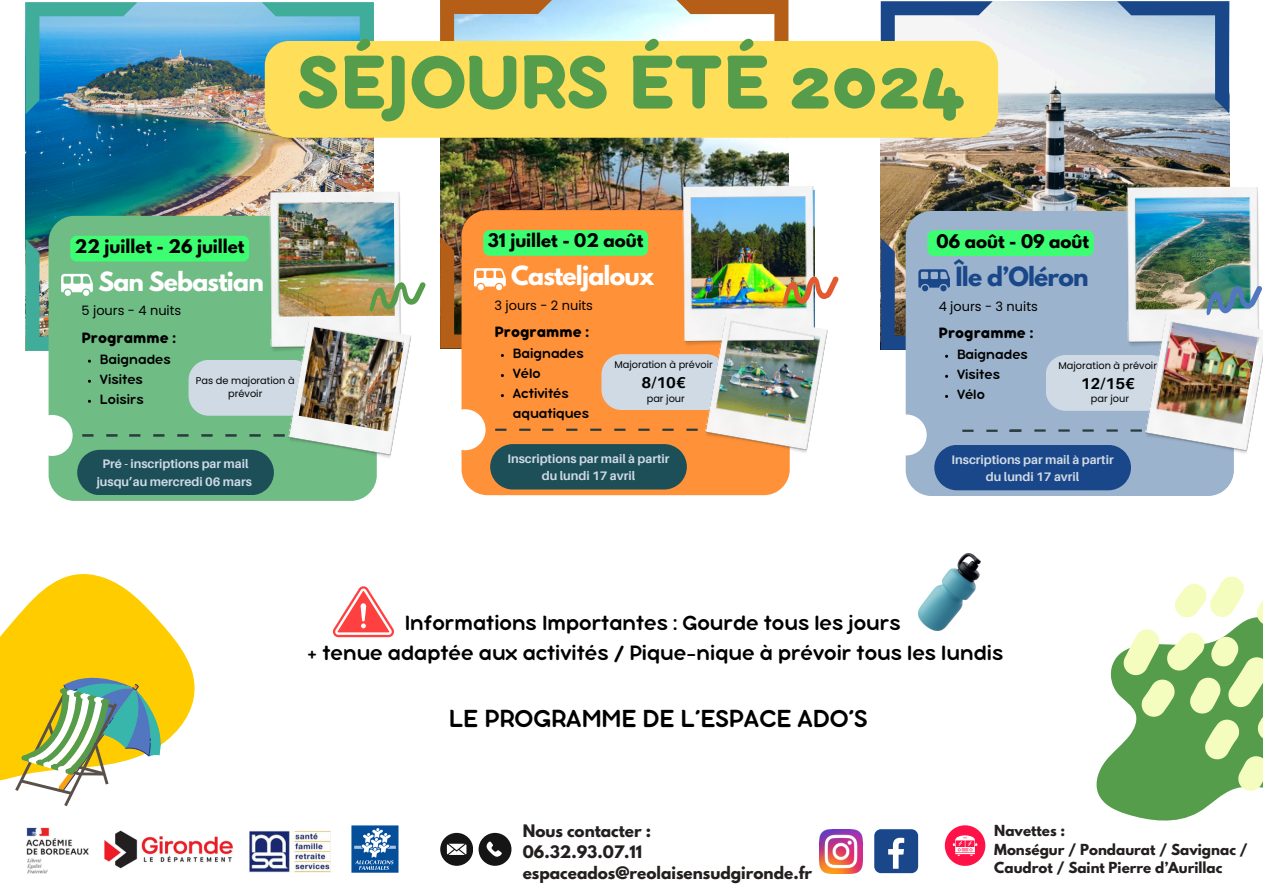
<style>
.page{position:relative;width:1263px;height:894px;background:#fff}
.page>*{position:absolute;margin:0;border:0;box-sizing:border-box;transform-origin:0 0}
.t1{font:700 81.3px "Bubbleboddy Neue";color:#559c4b}
.t2{font:26.85px "Bubbleboddy Neue";color:#000}
.t3{font:700 23.4px "League Spartan";letter-spacing:-.035em;color:#fff}
.t4{font:700 23.4px "League Spartan";letter-spacing:-.035em;color:#1a4789}
.t5{font:22.5px/30.3px "Bubbleboddy Neue";color:#000;text-align:center}
.t6{font:700 16.65px "League Spartan";color:#000}
.t7{font:700 16.05px "Bubbleboddy Neue";color:#000}
.t8{font:700 15.75px "Aileron";color:#000}
.t9{font:700 15.3px/21.1px "League Spartan";color:#231f1f}
.t10{font:14.7px/20.1px "Bubbleboddy Neue";color:#000}
.t11{font:700 13.5px/18.6px "League Spartan";color:#231f1f}
.t12{font:12.9px "Poppins";color:#000}
.t13{font:700 12.3px/17.1px "Aileron";color:#cfdae5;text-align:center}
.t14{font:9.75px/13px "Poppins";color:#000;text-align:center}
</style>
<div class="page">
<svg style="left:1096px;top:576px;width:167px;height:244px"></svg>
<svg style="left:0;top:574px;width:195px;height:232px"></svg>
<hr style="left:81px;top:772px;width:24px;height:3px;background:#585049">
<img style="left:25px;top:2px;width:349px;height:349px">
<div style="left:49px;top:216px;width:328px;height:284px;background:#6fbc85;border-radius:26px"></div>
<div style="left:32px;top:415px;width:41px;height:41px;background:#fff;border-radius:50%"></div>
<div style="left:189px;top:360px;width:124px;height:55px;background:#cfdae5;border-radius:20px"></div>
<img style="left:269px;top:191px;width:132px;height:160px">
<img style="left:279px;top:203px;width:116px;height:113px">
<svg style="left:106px;top:434px;width:12px;height:2px"></svg>
<svg style="left:177px;top:434px;width:12px;height:2px"></svg>
<svg style="left:249px;top:434px;width:12px;height:2px"></svg>
<svg style="left:129px;top:434px;width:11px;height:2px"></svg>
<svg style="left:201px;top:434px;width:12px;height:2px"></svg>
<svg style="left:273px;top:434px;width:12px;height:2px"></svg>
<svg style="left:82px;top:434px;width:12px;height:2px"></svg>
<svg style="left:153px;top:434px;width:11px;height:2px"></svg>
<svg style="left:225px;top:434px;width:12px;height:2px"></svg>
<svg style="left:77px;top:449px;width:197px;height:46px;background:#22565b"></svg>
<img style="left:287px;top:317px;width:125px;height:143px">
<img style="left:299px;top:327px;width:105px;height:104px">
<svg style="left:365px;top:276px;width:61px;height:39px"></svg>
<svg style="left:61px;top:274px;width:32px;height:21px"></svg>
<div style="left:70px;top:236px;width:179px;height:25px;background:#3dfd72;border-radius:6px"></div>
<img style="left:918px;top:553px;width:62px;height:76px">
<svg style="left:332px;top:586px;width:62px;height:51px"></svg>
<img style="left:440px;top:0;width:348px;height:348px">
<div style="left:461px;top:210px;width:329px;height:285px;background:#ff9239;border-radius:26px"></div>
<div style="left:601px;top:354px;width:125px;height:56px;background:#cfdae5;border-radius:20px"></div>
<div style="left:445px;top:409px;width:41px;height:41px;background:#fff;border-radius:50%"></div>
<img style="left:682px;top:186px;width:133px;height:159px">
<svg style="left:519px;top:428px;width:11px;height:3px"></svg>
<svg style="left:590px;top:428px;width:11px;height:3px"></svg>
<svg style="left:662px;top:428px;width:12px;height:3px"></svg>
<svg style="left:542px;top:428px;width:11px;height:3px"></svg>
<svg style="left:614px;top:428px;width:11px;height:3px"></svg>
<svg style="left:686px;top:428px;width:12px;height:3px"></svg>
<svg style="left:495px;top:428px;width:11px;height:3px"></svg>
<svg style="left:566px;top:428px;width:11px;height:3px"></svg>
<svg style="left:638px;top:428px;width:12px;height:3px"></svg>
<svg style="left:490px;top:444px;width:197px;height:45px;background:#285257"></svg>
<img style="left:704px;top:312px;width:124px;height:143px">
<img style="left:778px;top:271px;width:61px;height:38px">
<svg style="left:474px;top:268px;width:31px;height:22px"></svg>
<div style="left:483px;top:230px;width:165px;height:26px;background:#3dfd72;border-radius:6px"></div>
<img style="left:881px;top:1px;width:348px;height:349px">
<div style="left:906px;top:211px;width:328px;height:285px;background:#9bb3cc;border-radius:26px"></div>
<div style="left:886px;top:414px;width:41px;height:41px;background:#fff;border-radius:50%"></div>
<div style="left:1046px;top:355px;width:124px;height:56px;background:#cfdae5;border-radius:20px"></div>
<img style="left:1126px;top:186px;width:133px;height:160px">
<svg style="left:986px;top:429px;width:12px;height:3px"></svg>
<svg style="left:1034px;top:429px;width:12px;height:2px"></svg>
<svg style="left:1106px;top:429px;width:12px;height:2px"></svg>
<svg style="left:1058px;top:429px;width:12px;height:2px"></svg>
<svg style="left:1130px;top:429px;width:12px;height:2px"></svg>
<svg style="left:962px;top:429px;width:11px;height:3px"></svg>
<svg style="left:1009px;top:429px;width:13px;height:3px"></svg>
<svg style="left:1082px;top:429px;width:12px;height:2px"></svg>
<div style="left:934px;top:445px;width:197px;height:45px;background:#1a4789"></div>
<img style="left:1144px;top:312px;width:119px;height:142px">
<svg style="left:1202px;top:280px;width:61px;height:38px"></svg>
<svg style="left:918px;top:269px;width:32px;height:22px"></svg>
<div style="left:927px;top:230px;width:167px;height:26px;background:#3dfd72;border-radius:6px"></div>
<div style="left:265px;top:41px;width:733px;height:97px;background:#ffde59"></div>
<img style="left:250px;top:830px;width:81px;height:42px">
<img style="left:104px;top:830px;width:129px;height:39px">
<img style="left:351px;top:825px;width:47px;height:47px">
<img style="left:26px;top:827px;width:63px;height:47px">
<div style="left:874px;top:829px;width:44px;height:43px;background:#1a4789;border-radius:7px"></div>
<svg style="left:888px;top:837px;width:16px;height:31px"></svg>
<img style="left:819px;top:829px;width:44px;height:43px">
<svg style="left:479px;top:832px;width:32px;height:33px"></svg>
<svg style="left:440px;top:832px;width:33px;height:33px"></svg>
<svg style="left:945px;top:825px;width:40px;height:40px"></svg>
<h5 class="t1" style="left:297px;top:56px;width:670px">SÉJOURS ÉTÉ 2024</h5>
<p class="t6" style="left:75px;top:238px;width:171px">22 juillet - 26 juillet</p>
<h3 class="t3" style="left:98px;top:270px;width:167px">San Sebastian</h3>
<p class="t12" style="left:82px;top:302px;width:101px">5 jours - 4 nuits</p>
<p class="t10" style="left:100px;top:350px;width:72px">Baignades</p>
<p class="t10" style="left:100px;top:370px;width:44px">Visites</p>
<p class="t10" style="left:100px;top:390px;width:45px">Loisirs</p>
<p class="t7" style="left:82px;top:332px;width:96px">Programme :</p>
<p class="t14" style="left:196px;top:373px;width:100px">Pas de majoration à prévoir</p>
<p class="t6" style="left:488px;top:232px;width:157px">31 juillet - 02 août</p>
<h5 class="t3" style="left:511px;top:264px;width:145px">Casteljaloux</h5>
<p class="t7" style="left:494px;top:326px;width:96px">Programme :</p>
<p class="t12" style="left:494px;top:296px;width:100px">3 jours - 2 nuits</p>
<h5 class="t10" style="left:513px;top:344px;width:72px">Baignades</h5>
<p class="t10" style="left:513px;top:364px;width:29px">Vélo</p>
<p class="t10" style="left:513px;top:384px;width:78px">Activités aquatiques</p>
<p class="t14" style="left:614px;top:358px;width:100px">Majoration à prévoir</p>
<p class="t8" style="left:641px;top:373px;width:46px">8/10€</p>
<p class="t14" style="left:647px;top:391px;width:40px">par jour</p>
<p class="t6" style="left:937px;top:232px;width:154px">06 août - 09 août</p>
<p class="t4" style="left:955px;top:265px;width:135px">Île d’Oléron</p>
<p class="t12" style="left:939px;top:297px;width:101px">4 jours - 3 nuits</p>
<h5 class="t10" style="left:957px;top:345px;width:72px">Baignades</h5>
<p class="t10" style="left:957px;top:365px;width:44px">Visites</p>
<h3 class="t10" style="left:957px;top:385px;width:29px">Vélo</h3>
<p class="t7" style="left:939px;top:327px;width:96px">Programme :</p>
<p class="t14" style="left:1058px;top:359px;width:100px">Majoration à prévoir</p>
<p class="t8" style="left:1081px;top:374px;width:56px">12/15€</p>
<p class="t14" style="left:1091px;top:392px;width:40px">par jour</p>
<h5 class="t13" style="left:97px;top:455px;width:157px">Pré - inscriptions par mail jusqu’au mercredi 06 mars</h5>
<h3 class="t13" style="left:507px;top:449px;width:164px">Inscriptions par mail à partir du lundi 17 avril</h3>
<p class="t13" style="left:952px;top:450px;width:164px">Inscriptions par mail à partir du lundi 17 avril</p>
<p class="t5" style="left:307px;top:608px;width:697px">Informations Importantes : Gourde tous les jours<br>+ tenue adaptée aux activités / Pique-nique à prévoir tous les lundis</p>
<p class="t2" style="left:449px;top:709px;width:420px">LE PROGRAMME DE L’ESPACE ADO’S</p>
<p class="t9" style="left:523px;top:821px;width:291px">Nous contacter :<br>06.32.93.07.11 espaceados@reolaisensudgironde.fr</p>
<p class="t11" style="left:994px;top:822px;width:255px">Navettes :<br>Monségur / Pondaurat / Savignac /<br>Caudrot / Saint Pierre d’Aurillac</p>
</div>
